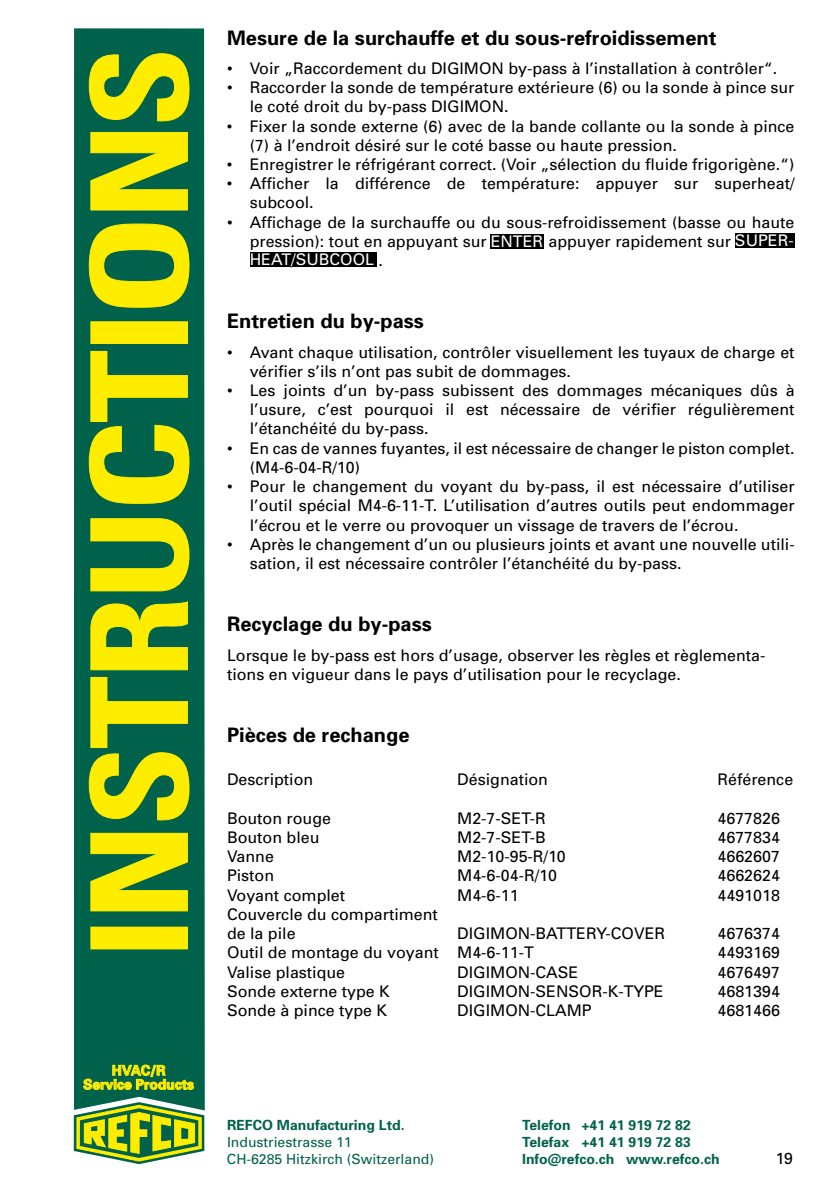
<style>
.page{position:relative;width:840px;height:1191px;background:#fff}
.page>*{position:absolute;margin:0;border:0;box-sizing:border-box;transform-origin:0 0}
.t1{font:700 20px "Univers";color:#000}
.t2{font:16px/19.2px "Univers";color:#000}
.t3{font:700 14px "Univers";color:#00624b}
.t4{font:14px "Univers";color:#00624b}
.t5{font:700 13.8px/14px "Univers";color:#ffed00;text-align:center}
.s1{color:#fff}
</style>
<div class="page">
<svg style="left:74px;top:1110px;width:130px;height:54px"></svg>
<div style="left:74px;top:28px;width:131px;height:1082px;background:#00624b"></div>
<div style="left:91px;top:927px;width:96px;height:22px;background:#ffed00"></div>
<svg style="left:90px;top:833px;width:97px;height:78px"></svg>
<svg style="left:89px;top:677px;width:100px;height:144px"></svg>
<svg style="left:90px;top:601px;width:97px;height:69px"></svg>
<svg style="left:90px;top:518px;width:99px;height:73px"></svg>
<svg style="left:89px;top:351px;width:100px;height:152px"></svg>
<div style="left:91px;top:322px;width:96px;height:21px;background:#ffed00"></div>
<div style="left:91px;top:321px;width:96px;height:23px;border:1px solid #ffed00"></div>
<svg style="left:89px;top:224px;width:100px;height:83px"></svg>
<svg style="left:90px;top:132px;width:97px;height:78px"></svg>
<svg style="left:89px;top:53px;width:100px;height:69px"></svg>
<svg style="left:83px;top:1064px;width:111px;height:25px"></svg>
<div style="left:734px;top:233px;width:60px;height:14px;background:#000"></div>
<div style="left:249px;top:252px;width:127px;height:15px;background:#000"></div>
<div style="left:490px;top:234px;width:53px;height:14px;background:#000"></div>
<p class="t5" style="left:83px;top:1063px;width:112px">HVAC/R<br>Service Products</p>
<p class="t1" style="left:227px;top:25px;width:490px">Mesure de la surchauffe et du sous-refroidissement</p>
<p class="t2" style="left:227px;top:58px;width:551px">• Voir „Raccordement du DIGIMON by-pass à l’installation à contrôler“.</p>
<p class="t2" style="left:249px;top:78px;width:546px;text-indent:-23px">• Raccorder la sonde de température extérieure (6) ou la sonde à pince sur le coté droit du by-pass DIGIMON.</p>
<p class="t2" style="left:249px;top:116px;width:546px;text-indent:-23px">• Fixer la sonde externe (6) avec de la bande collante ou la sonde à pince (7) à l’endroit désiré sur le coté basse ou haute pression.</p>
<p class="t2" style="left:227px;top:154px;width:568px">• Enregistrer le réfrigérant correct. (Voir „sélection du fluide frigorigène.“)</p>
<p class="t2" style="left:249px;top:174px;width:546px;text-indent:-23px">• Afficher la différence de température: appuyer sur superheat/ subcool.</p>
<p class="t2" style="left:249px;top:212px;width:546px;text-align:justify;text-indent:-23px">• Affichage de la surchauffe ou du sous-refroidissement (basse ou haute pression): tout en appuyant sur <span class="s1">ENTER</span> appuyer rapidement sur <span class="s1">SUPER-HEAT/SUBCOOL</span> .</p>
<p class="t1" style="left:227px;top:308px;width:198px">Entretien du by-pass</p>
<p class="t2" style="left:249px;top:342px;width:546px;text-indent:-23px">• Avant chaque utilisation, contrôler visuellement les tuyaux de charge et vérifier s’ils n’ont pas subit de dommages.</p>
<p class="t2" style="left:250px;top:380px;width:546px;text-align:justify;text-indent:-23px">• Les joints d’un by-pass subissent des dommages mécaniques dûs à l’usure, c’est pourquoi il est nécessaire de vérifier régulièrement l’étanchéité du by-pass.</p>
<p class="t2" style="left:249px;top:438px;width:546px;text-indent:-23px">• En cas de vannes fuyantes, il est nécessaire de changer le piston complet. (M4-6-04-R/10)</p>
<p class="t2" style="left:249px;top:476px;width:546px;text-align:justify;text-indent:-23px">• Pour le changement du voyant du by-pass, il est nécessaire d’utiliser l’outil spécial M4-6-11-T. L’utilisation d’autres outils peut endommager l’écrou et le verre ou provoquer un vissage de travers de l’écrou.</p>
<p class="t2" style="left:250px;top:534px;width:546px;text-indent:-23px">• Après le changement d’un ou plusieurs joints et avant une nouvelle utili&shy;sation, il est nécessaire contrôler l’étanchéité du by-pass.</p>
<p class="t1" style="left:227px;top:611px;width:206px">Recyclage du by-pass</p>
<p class="t2" style="left:227px;top:645px;width:539px">Lorsque le by-pass est hors d’usage, observer les règles et règlementa&shy;tions en vigueur dans le pays d’utilisation pour le recyclage.</p>
<p class="t1" style="left:227px;top:722px;width:184px">Pièces de rechange</p>
<p class="t2" style="left:227px;top:770px;width:88px">Description</p>
<p class="t2" style="left:457px;top:770px;width:92px">Désignation</p>
<p class="t2" style="left:717px;top:770px;width:77px">Référence</p>
<p class="t2" style="left:227px;top:808px;width:105px">Bouton rouge</p>
<p class="t2" style="left:457px;top:808px;width:90px">M2-7-SET-R</p>
<p class="t2" style="left:717px;top:808px;width:64px">4677826</p>
<p class="t2" style="left:227px;top:827px;width:94px">Bouton bleu</p>
<p class="t2" style="left:457px;top:827px;width:90px">M2-7-SET-B</p>
<p class="t2" style="left:717px;top:827px;width:64px">4677834</p>
<p class="t2" style="left:227px;top:846px;width:48px">Vanne</p>
<p class="t2" style="left:457px;top:846px;width:110px">M2-10-95-R/10</p>
<p class="t2" style="left:717px;top:846px;width:64px">4662607</p>
<p class="t2" style="left:227px;top:866px;width:49px">Piston</p>
<p class="t2" style="left:457px;top:866px;width:101px">M4-6-04-R/10</p>
<p class="t2" style="left:717px;top:866px;width:64px">4662624</p>
<p class="t2" style="left:227px;top:885px;width:119px">Voyant complet</p>
<p class="t2" style="left:457px;top:885px;width:63px">M4-6-11</p>
<p class="t2" style="left:717px;top:885px;width:64px">4491018</p>
<p class="t2" style="left:227px;top:904px;width:212px">Couvercle du compartiment de la pile</p>
<p class="t2" style="left:457px;top:923px;width:209px">DIGIMON-BATTERY-COVER</p>
<p class="t2" style="left:717px;top:923px;width:64px">4676374</p>
<p class="t2" style="left:227px;top:942px;width:308px">Outil de montage du voyant M4-6-11-T</p>
<p class="t2" style="left:717px;top:942px;width:64px">4493169</p>
<p class="t2" style="left:227px;top:962px;width:120px">Valise plastique</p>
<p class="t2" style="left:457px;top:962px;width:122px">DIGIMON-CASE</p>
<p class="t2" style="left:717px;top:962px;width:64px">4676497</p>
<p class="t2" style="left:227px;top:981px;width:164px">Sonde externe type K</p>
<p class="t2" style="left:457px;top:981px;width:208px">DIGIMON-SENSOR-K-TYPE</p>
<p class="t2" style="left:717px;top:981px;width:64px">4681394</p>
<p class="t2" style="left:227px;top:1000px;width:162px">Sonde à pince type K</p>
<p class="t2" style="left:457px;top:1000px;width:136px">DIGIMON-CLAMP</p>
<p class="t2" style="left:717px;top:1000px;width:64px">4681466</p>
<p class="t3" style="left:227px;top:1116px;width:179px">REFCO Manufacturing Ltd.</p>
<p class="t3" style="left:522px;top:1116px;width:170px">Telefon +41 41 919 72 82</p>
<p class="t4" style="left:227px;top:1133px;width:126px">Industriestrasse 11</p>
<p class="t3" style="left:522px;top:1133px;width:170px">Telefax +41 41 919 72 83</p>
<p class="t4" style="left:227px;top:1150px;width:208px">CH-6285 Hitzkirch (Switzerland)</p>
<p class="t3" style="left:522px;top:1149px;width:199px">Info@refco.ch www.refco.ch</p>
<p class="t2" style="left:774px;top:1148px;width:19px">19</p>
</div>
